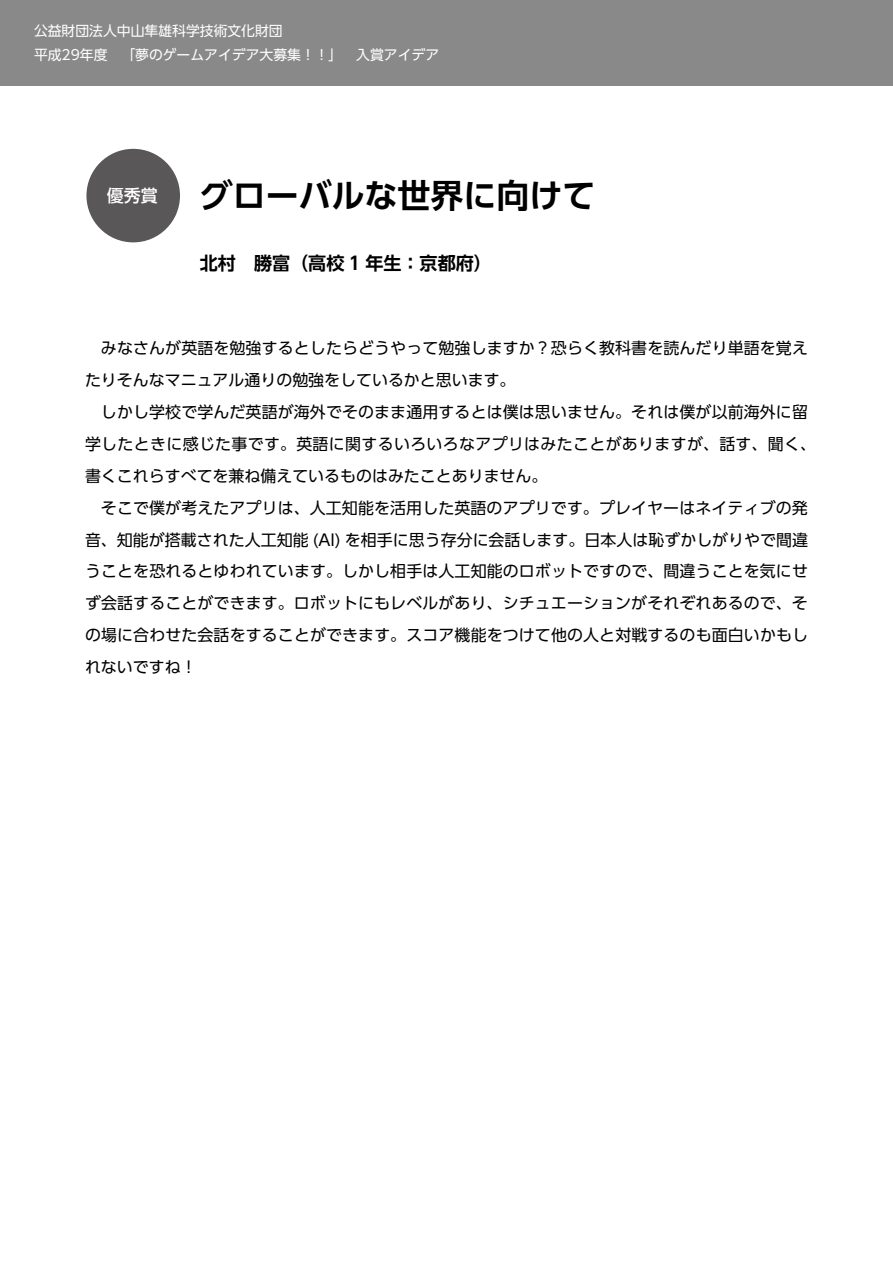
<style>
.page{position:relative;width:893px;height:1263px;background:#fff}
.page>*{position:absolute;margin:0;border:0;box-sizing:border-box;transform-origin:0 0}
.t1{font:700 33px "UD Shin Go Pro De";color:#000}
.t2{font:700 18px "UD Shin Go Pro De";color:#000}
.t3{font:500 16.95px "UD Shin Go Pro";color:#fff}
.t4{font:15.9px/32px "UD Shin Go Pro";letter-spacing:.01em;color:#000}
.t5{font:13.8px/24.2px "UD Shin Go Pro";color:#fff}
</style>
<div class="page">
<div style="left:0;top:0;width:893px;height:85px;background:#898989"></div>
<div style="left:86px;top:149px;width:94px;height:93px;background:#595757;border-radius:50%"></div>
<p class="t5" style="left:34px;top:18px;width:407px">公益財団法人中山隼雄科学技術文化財団<br>平成29年度　「夢のゲームアイデア大募集！！」　入賞アイデア</p>
<p class="t3" style="left:107px;top:182px;width:53px">優秀賞</p>
<h1 class="t1" style="left:200px;top:169px;width:397px">グローバルな世界に向けて</h1>
<p class="t2" style="left:200px;top:249px;width:294px">北村　勝富（高校 1 年生：京都府）</p>
<p class="t4" style="left:85px;top:332px;width:724px;text-indent:16px">みなさんが英語を勉強するとしたらどうやって勉強しますか？恐らく教科書を読んだり単語を覚えたりそんなマニュアル通りの勉強をしているかと思います。</p>
<p class="t4" style="left:85px;top:395px;width:732px;text-indent:16px">しかし学校で学んだ英語が海外でそのまま通用するとは僕は思いません。それは僕が以前海外に留学したときに感じた事です。英語に関するいろいろなアプリはみたことがありますが、話す、聞く、書くこれらすべてを兼ね備えているものはみたことありません。</p>
<p class="t4" style="left:85px;top:491px;width:725px;text-align:justify;text-indent:16px">そこで僕が考えたアプリは、人工知能を活用した英語のアプリです。プレイヤーはネイティブの発音、知能が搭載された人工知能 (AI) を相手に思う存分に会話します。日本人は恥ずかしがりやで間違うことを恐れるとゆわれています。しかし相手は人工知能のロボットですので、間違うことを気にせず会話することができます。ロボットにもレベルがあり、シチュエーションがそれぞれあるので、その場に合わせた会話をすることができます。スコア機能をつけて他の人と対戦するのも面白いかもしれないですね！</p>
</div>
